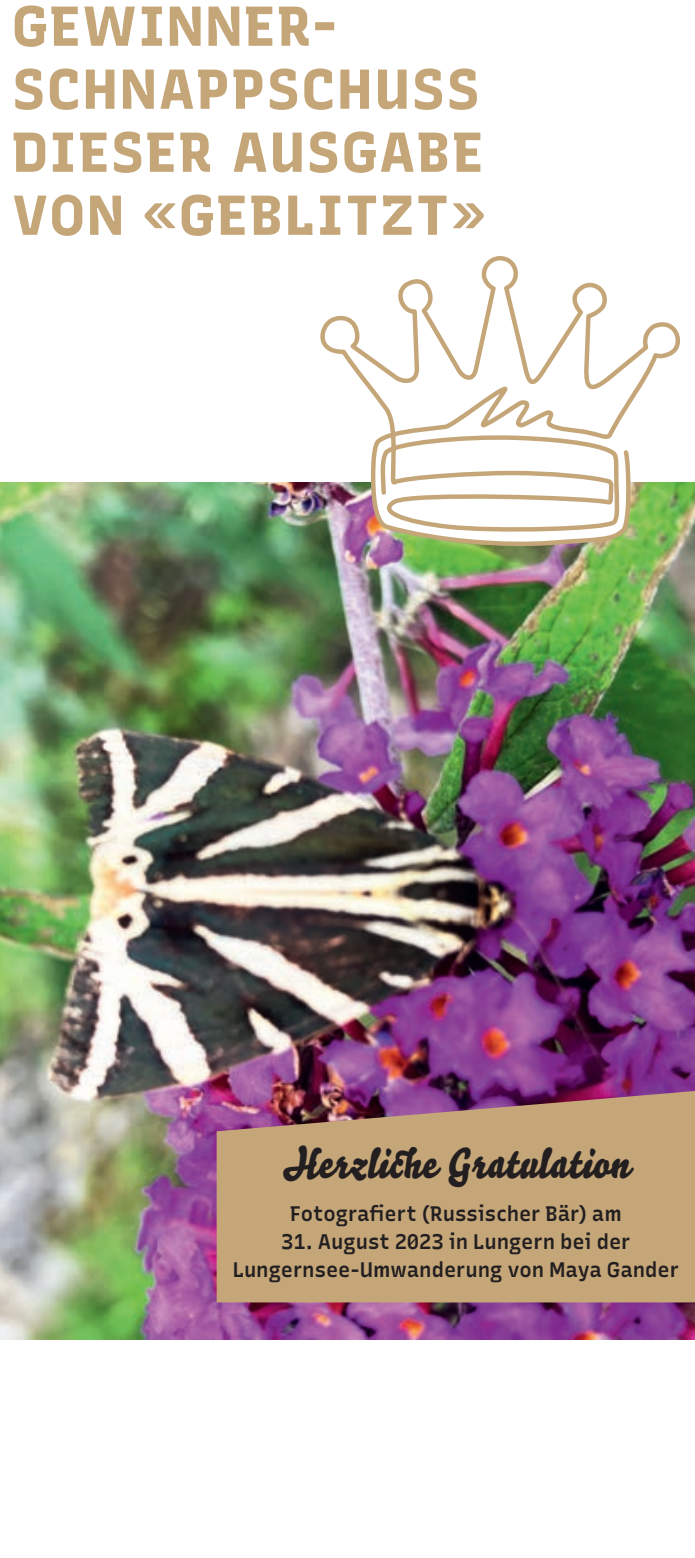
<style>
.page{position:relative;width:695px;height:1558px;background:#fff}
.page>*{position:absolute;margin:0;border:0;box-sizing:border-box;transform-origin:0 0}
.t1{font:800 56px/63px "Recursive";letter-spacing:.025em;color:#c5a679}
.t2{font:42px "Bello Script Pro";letter-spacing:.01em;color:#231f20}
.t3{font:600 21px/28px "Recursive";letter-spacing:-.005em;color:#231f20;text-align:center}
</style>
<div class="page">
<img style="left:0;top:482px;width:694px;height:857px">
<svg style="left:216px;top:1091px;width:478px;height:211px;background:#be9b77"></svg>
<svg style="left:315px;top:256px;width:370px;height:290px"></svg>
<h1 class="t1" style="left:12px;top:-8px;width:474px">GEWINNER-<br>SCHNAPPSCHUSS<br>DIESER AUSGABE<br>VON «GEBLITZT»</h1>
<h2 class="t2" style="left:282px;top:1130px;width:349px">Herzliche Gratulation</h2>
<p class="t3" style="left:290px;top:1199px;width:333px">Fotografiert (Russischer Bär) am</p>
<p class="t3" style="left:233px;top:1227px;width:447px">31. August 2023 in Lungern bei der<br>Lungernsee-Umwanderung von Maya Gander</p>
</div>
